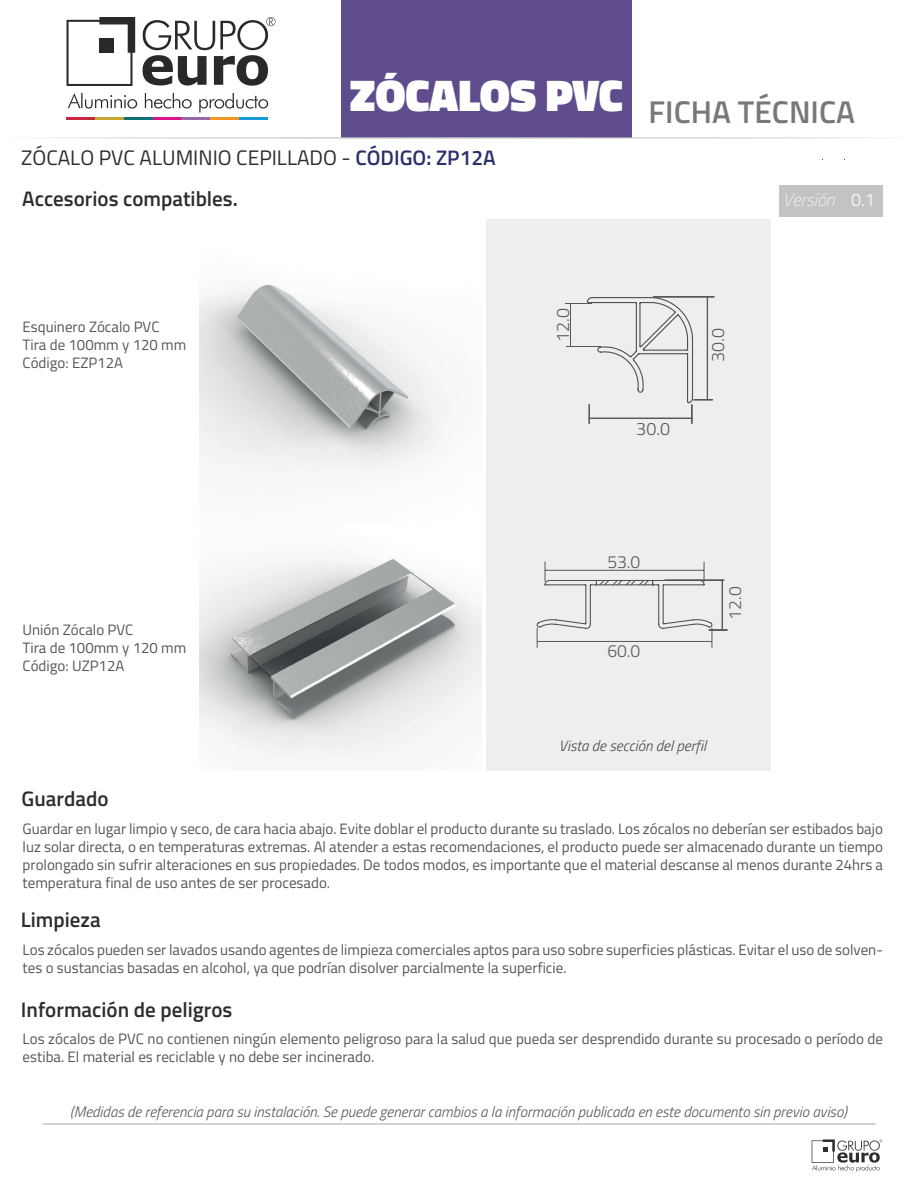
<style>
.page{position:relative;width:918px;height:1188px;background:#fff}
.page>*{position:absolute;margin:0;border:0;box-sizing:border-box;transform-origin:0 0}
.t1{font:900 45px "Titillium";color:#fff}
.t2{font:600 31.5px "Titillium Web";color:#76797b}
.t3{font:600 21px "Titillium Web";color:#2a2e31}
.t4{font:21px "Titillium Web";color:#2a2e31}
.t5{font:300 18px "Titillium Web";color:#57585a}
.t6{font:italic 100 18px "Titillium";color:#fff}
.t7{font:300 17.55px "Titillium Web";color:#57585a}
.t8{font:15px/18px "Titillium Web";color:#525659}
.t9{font:italic 300 15px "Titillium Web";color:#525659}
.t10{font:italic 300 15px "Titillium Web";color:#454849}
.s1{font-weight:600;color:#2a3068}
.s2{font-family:"Titillium Web";font-weight:300;font-style:normal}
</style>
<div class="page">
<img style="left:199px;top:559px;width:282px;height:201px">
<div style="left:341px;top:0;width:291px;height:138px;background:#5e4c8c"></div>
<svg style="left:34px;top:137px;width:852px;height:2px;background:#d9d8db"></svg>
<div style="left:779px;top:185px;width:104px;height:32px;background:#c2c3c3"></div>
<hr style="left:43px;top:1123px;width:832px;height:2px;background:#c2c3c3">
<svg style="left:67px;top:17px;width:68px;height:69px"></svg>
<svg style="left:199px;top:93px;width:69px;height:20px"></svg>
<svg style="left:68px;top:93px;width:69px;height:16px"></svg>
<svg style="left:145px;top:93px;width:47px;height:16px"></svg>
<svg style="left:143px;top:17px;width:132px;height:69px"></svg>
<hr style="left:95px;top:117px;width:29px;height:2px;background:#c8a733">
<hr style="left:210px;top:117px;width:29px;height:2px;background:#f39824">
<hr style="left:153px;top:117px;width:29px;height:2px;background:#dc128e">
<hr style="left:66px;top:117px;width:29px;height:2px;background:#c4293f">
<hr style="left:124px;top:117px;width:29px;height:2px;background:#0d7076">
<hr style="left:239px;top:117px;width:29px;height:2px;background:#169bd8">
<hr style="left:182px;top:117px;width:28px;height:2px;background:#9968a6">
<svg style="left:812px;top:1139px;width:70px;height:33px"></svg>
<div style="left:486px;top:491px;width:285px;height:280px;background:#edeeed"></div>
<div style="left:486px;top:219px;width:285px;height:280px;background:#edeeed"></div>
<img style="left:199px;top:284px;width:253px;height:192px">
<div style="left:653px;top:297px;width:61px;height:1px;border:1px solid #57585a"></div>
<svg style="left:566px;top:296px;width:147px;height:128px"></svg>
<hr style="left:571px;top:304px;width:1px;height:43px;background:#57585a">
<svg style="left:536px;top:562px;width:191px;height:86px"></svg>
<h1 class="t1" style="left:350px;top:62px;width:274px">ZÓCALOS PVC</h1>
<h3 class="t4" style="left:21px;top:143px;width:476px">ZÓCALO PVC ALUMINIO CEPILLADO - <span class="s1">CÓDIGO: ZP12A</span></h3>
<h3 class="t3" style="left:22px;top:183px;width:217px">Accesorios compatibles.</h3>
<h2 class="t2" style="left:649px;top:88px;width:208px">FICHA TÉCNICA</h2>
<p class="t6" style="left:783px;top:187px;width:94px">Versión <span class="s2">0.1</span></p>
<p class="t8" style="left:23px;top:317px;width:165px">Esquinero Zócalo PVC<br>Tira de 100mm y 120 mm<br>Código: EZP12A</p>
<p class="t5" style="left:550px;top:342px;width:35px;rotate:-90deg">12.0</p>
<p class="t5" style="left:636px;top:415px;width:35px">30.0</p>
<p class="t5" style="left:705px;top:362px;width:35px;rotate:-90deg">30.0</p>
<p class="t8" style="left:23px;top:620px;width:165px">Unión Zócalo PVC<br>Tira de 100mm y 120 mm<br>Código: UZP12A</p>
<p class="t7" style="left:607px;top:549px;width:35px">53.0</p>
<p class="t7" style="left:607px;top:638px;width:35px">60.0</p>
<p class="t7" style="left:722px;top:620px;width:35px;rotate:-90deg">12.0</p>
<p class="t10" style="left:559px;top:735px;width:149px">Vista de sección del perfil</p>
<h3 class="t3" style="left:22px;top:783px;width:88px">Guardado</h3>
<p class="t8" style="left:23px;top:819px;width:862px;text-align:justify">Guardar en lugar limpio y seco, de cara hacia abajo. Evite doblar el producto durante su traslado. Los zócalos no deberían ser estibados bajo luz solar directa, o en temperaturas extremas. Al atender a estas recomendaciones, el producto puede ser almacenado durante un tiempo prolongado sin sufrir alteraciones en sus propiedades. De todos modos, es importante que el material descanse al menos durante 24hrs a temperatura final de uso antes de ser procesado.</p>
<h3 class="t3" style="left:21px;top:904px;width:81px">Limpieza</h3>
<p class="t8" style="left:23px;top:940px;width:862px">Los zócalos pueden ser lavados usando agentes de limpieza comerciales aptos para uso sobre superficies plásticas. Evitar el uso de solven&shy;tes o sustancias basadas en alcohol, ya que podrían disolver parcialmente la superficie.</p>
<h3 class="t3" style="left:21px;top:994px;width:213px">Información de peligros</h3>
<p class="t8" style="left:23px;top:1029px;width:862px">Los zócalos de PVC no contienen ningún elemento peligroso para la salud que pueda ser desprendido durante su procesado o período de estiba. El material es reciclable y no debe ser incinerado.</p>
<p class="t9" style="left:70px;top:1101px;width:778px">(Medidas de referencia para su instalación. Se puede generar cambios a la información publicada en este documento sin previo aviso)</p>
</div>
